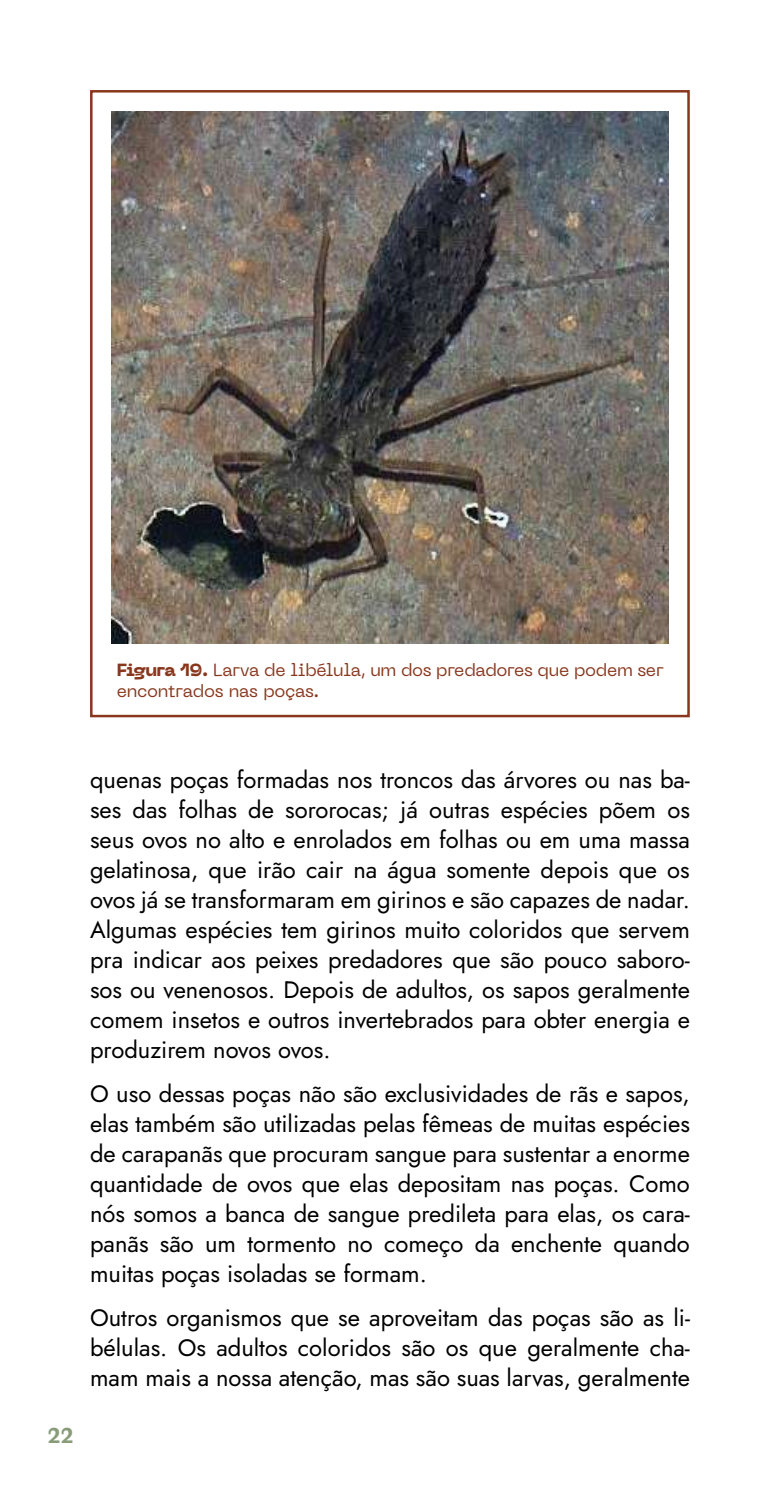
<style>
.page{position:relative;width:780px;height:1489px;background:#fff}
.page>*{position:absolute;margin:0;border:0;box-sizing:border-box;transform-origin:0 0}
.t1{font:23.75px/30px "Jost";color:#000;text-align:justify}
.t2{font:700 22.5px "Faune Text";color:#889c79}
.t3{font:17.5px/21px "PP Neue Machina";letter-spacing:-.02em;color:#88371d}
.s1{font-weight:800}
</style>
<div class="page">
<img style="left:112px;top:111px;width:556px;height:532px">
<p class="t3" style="left:117px;top:659px;width:548px"><span class="s1">Figura 19.</span> Larva de libélula, um dos predadores que podem ser encontrados nas poças.</p>
<p class="t2" style="left:47px;top:1419px;width:28px">22</p>
<p class="t1" style="left:90px;top:764px;width:601px">quenas poças formadas nos troncos das árvores ou nas ba&shy;ses das folhas de sororocas; já outras espécies põem os seus ovos no alto e enrolados em folhas ou em uma massa gelatinosa, que irão cair na água somente depois que os ovos já se transformaram em girinos e são capazes de nadar.<br>Algumas espécies tem girinos muito coloridos que servem pra indicar aos peixes predadores que são pouco saboro&shy;sos ou venenosos. Depois de adultos, os sapos geralmente comem insetos e outros invertebrados para obter energia e produzirem novos ovos.</p>
<p class="t1" style="left:90px;top:1078px;width:601px">O uso dessas poças não são exclusividades de rãs e sapos, elas também são utilizadas pelas fêmeas de muitas espécies de carapanãs que procuram sangue para sustentar a enorme quantidade de ovos que elas depositam nas poças. Como nós somos a banca de sangue predileta para elas, os cara&shy;panãs são um tormento no começo da enchente quando muitas poças isoladas se formam.</p>
<p class="t1" style="left:90px;top:1302px;width:601px">Outros organismos que se aproveitam das poças são as li&shy;bélulas. Os adultos coloridos são os que geralmente cha&shy;mam mais a nossa atenção, mas são suas larvas, geralmente</p>
</div>
